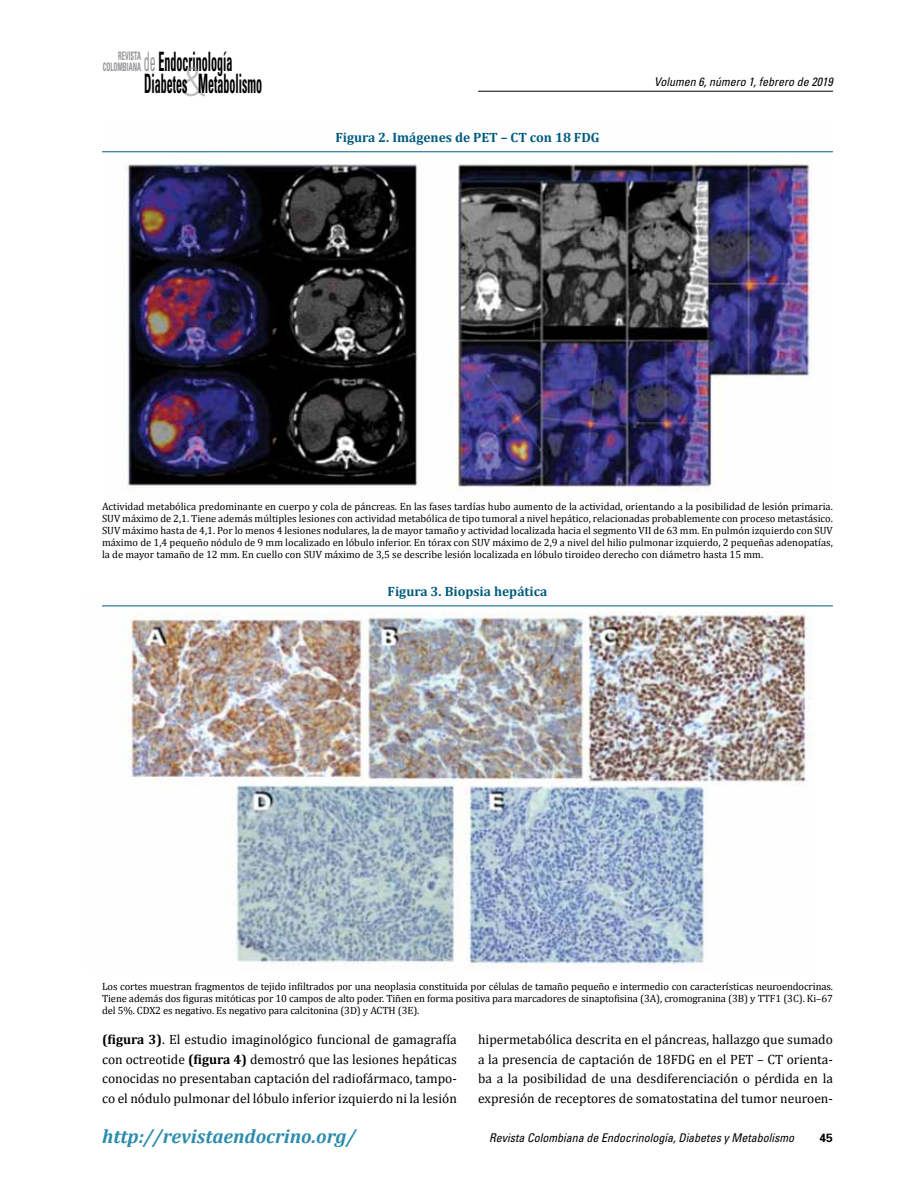
<style>
.page{position:relative;width:918px;height:1188px;background:#fff}
.page>*{position:absolute;margin:0;border:0;box-sizing:border-box;transform-origin:0 0}
.t1{font:700 condensed 26.7px/22.2px "Univers";color:#000;scale:.45 1}
.t2{font:italic 700 19.5px "Cambria";color:#2a8cac}
.t3{font:13.5px/19.6px "Cambria";color:#000;text-align:justify}
.t4{font:700 13.5px "Cambria";color:#005b7f}
.t5{font:italic condensed 12px "Univers";color:#000}
.t6{font:700 12px "Univers";color:#000}
.t7{font:700 condensed 11.7px/10.5px "Univers";color:#939598;text-align:right;scale:.56 1}
.t8{font:10.5px/12px "Cambria";letter-spacing:-.01em;color:#000;text-align:justify}
.s1{font-weight:400;color:#939598}
.s2{font-family:"Akzidenz Grotesk BE";font-weight:300;font-stretch:normal;font-size:40.65px;color:#939598}
.s3{font-weight:700}
</style>
<div class="page">
<hr style="left:478px;top:91px;width:355px;height:1px;background:#000">
<img style="left:102px;top:605px;width:715px;height:366px">
<img style="left:104px;top:152px;width:729px;height:348px">
<hr style="left:102px;top:151px;width:731px;height:1px;background:#005b7f">
<hr style="left:102px;top:606px;width:731px;height:1px;background:#005b7f">
<p class="t7" style="left:103px;top:50px;width:70px">Revista colombiana</p>
<h1 class="t1" style="left:144px;top:50px;width:265px"><span class="s1">de</span> Endocrinología<br>Diabetes<span class="s2">&amp;</span>Metabolismo</h1>
<p class="t4" style="left:335px;top:128px;width:266px">Figura 2. Imágenes de PET – CT con 18 FDG</p>
<p class="t5" style="left:654px;top:74px;width:180px">Volumen 6, número 1, febrero de 2019</p>
<p class="t8" style="left:102px;top:500px;width:732px">Actividad metabólica predominante en cuerpo y cola de páncreas. En las fases tardías hubo aumento de la actividad, orientando a la posibilidad de lesión primaria.<br>SUV máximo de 2,1. Tiene además múltiples lesiones con actividad metabólica de tipo tumoral a nivel hepático, relacionadas probablemente con proceso metastásico.<br>SUV máximo hasta de 4,1. Por lo menos 4 lesiones nodulares, la de mayor tamaño y actividad localizada hacia el segmento VII de 63 mm. En pulmón izquierdo con SUV máximo de 1,4 pequeño nódulo de 9 mm localizado en lóbulo inferior. En tórax con SUV máximo de 2,9 a nivel del hilio pulmonar izquierdo, 2 pequeñas adenopatías, la de mayor tamaño de 12 mm. En cuello con SUV máximo de 3,5 se describe lesión localizada en lóbulo tiroideo derecho con diámetro hasta 15 mm.</p>
<p class="t4" style="left:388px;top:582px;width:161px">Figura 3. Biopsia hepática</p>
<p class="t8" style="left:102px;top:980px;width:732px">Los cortes muestran fragmentos de tejido infiltrados por una neoplasia constituida por células de tamaño pequeño e intermedio con características neuroendocrinas.<br>Tiene además dos figuras mitóticas por 10 campos de alto poder. Tiñen en forma positiva para marcadores de sinaptofisina (3A), cromogranina (3B) y TTF1 (3C). Ki–67 del 5%. CDX2 es negativo. Es negativo para calcitonina (3D) y ACTH (3E).</p>
<p class="t3" style="left:102px;top:1029px;width:356px"><span class="s3">(figura 3)</span>. El estudio imaginológico funcional de gamagrafía con octreotide <span class="s3">(figura 4)</span> demostró que las lesiones hepáticas conocidas no presentaban captación del radiofármaco, tampo&shy;co el nódulo pulmonar del lóbulo inferior izquierdo ni la lesión</p>
<p class="t3" style="left:478px;top:1029px;width:356px">hipermetabólica descrita en el páncreas, hallazgo que sumado a la presencia de captación de 18FDG en el PET – CT orienta&shy;ba a la posibilidad de una desdiferenciación o pérdida en la expresión de receptores de somatostatina del tumor neuroen-</p>
<h2 class="t2" style="left:102px;top:1123px;width:255px">http://revistaendocrino.org/</h2>
<p class="t5" style="left:489px;top:1131px;width:307px">Revista Colombiana de Endocrinología, Diabetes y Metabolismo</p>
<p class="t6" style="left:820px;top:1130px;width:15px">45</p>
</div>
